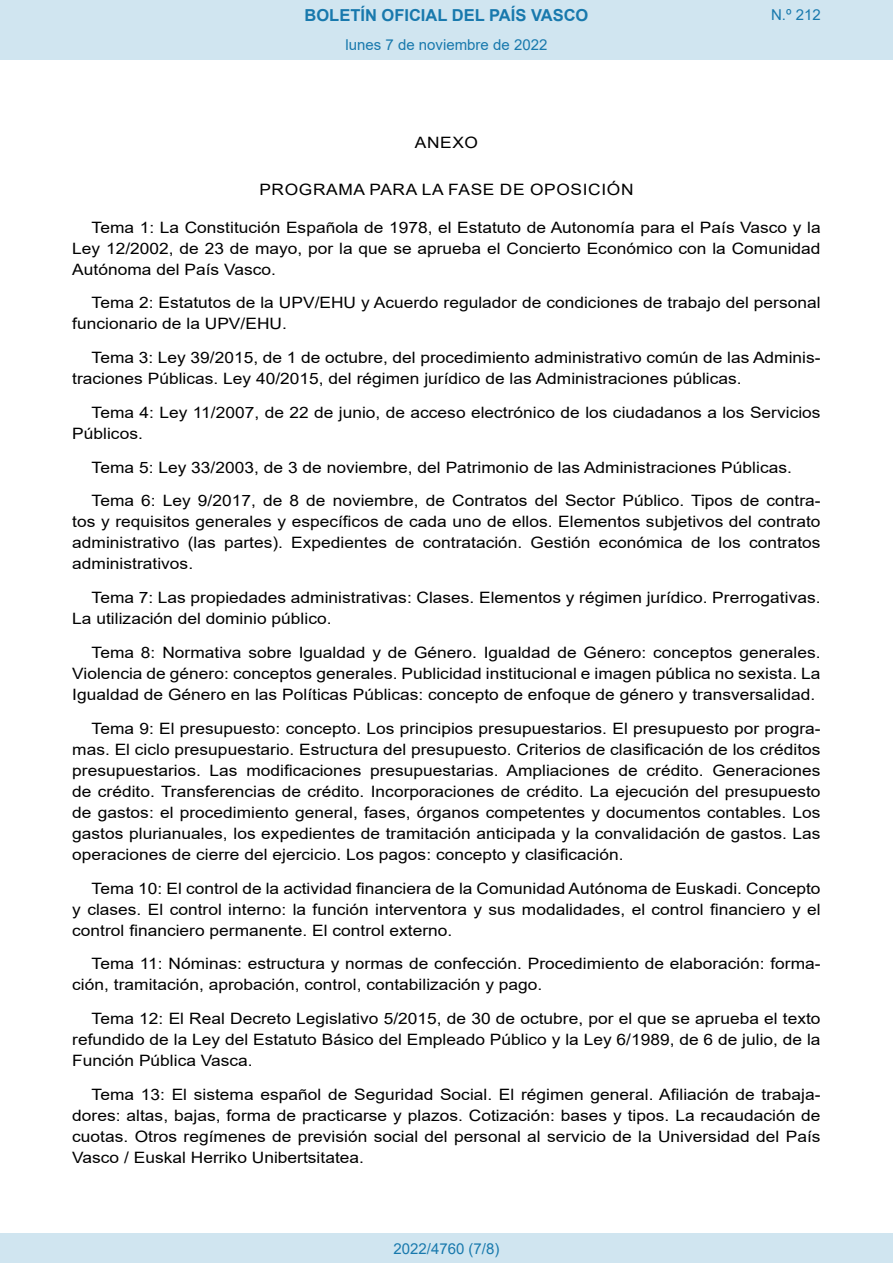
<style>
.page{position:relative;width:893px;height:1263px;background:#fff}
.page>*{position:absolute;margin:0;border:0;box-sizing:border-box;transform-origin:0 0}
.t1{font:700 16.5px "Arial";color:#1879ad}
.BOPVDetalle{font:15.6px/21px "Arial";color:#000;text-align:justify;scale:1.11 1}
.BOPVClave{font:15.6px "Arial";letter-spacing:.035em;color:#000;scale:1.11 1}
.Paginacion_Centro{font:15px "Arial";color:#1879ad}
</style>
<div class="page">
<div style="left:0;top:0;width:893px;height:60px;background:#d0e5f0"></div>
<div style="left:0;top:1233px;width:893px;height:30px;background:#d0e5f0"></div>
<p class="t1" style="left:305px;top:3px;width:285px">BOLETÍN OFICIAL DEL PAÍS VASCO</p>
<p class="Paginacion_Centro" style="left:346px;top:35px;width:203px">lunes 7 de noviembre de 2022</p>
<p class="Paginacion_Centro" style="left:771px;top:5px;width:51px">N.º 212</p>
<p class="BOPVClave" style="left:415px;top:132px;width:58px">ANEXO</p>
<p class="BOPVClave" style="left:259px;top:178px;width:338px">PROGRAMA PARA LA FASE DE OPOSICIÓN</p>
<p class="BOPVDetalle" style="left:72px;top:217px;width:676px;text-indent:19px">Tema 1: La Constitución Española de 1978, el Estatuto de Autonomía para el País Vasco y la Ley 12/2002, de 23 de mayo, por la que se aprueba el Concierto Económico con la Comunidad Autónoma del País Vasco.</p>
<p class="BOPVDetalle" style="left:72px;top:292px;width:676px;text-indent:19px">Tema 2: Estatutos de la UPV/EHU y Acuerdo regulador de condiciones de trabajo del personal funcionario de la UPV/EHU.</p>
<p class="BOPVDetalle" style="left:72px;top:347px;width:676px;text-indent:19px">Tema 3: Ley 39/2015, de 1 de octubre, del procedimiento administrativo común de las Adminis&shy;traciones Públicas. Ley 40/2015, del régimen jurídico de las Administraciones públicas.</p>
<p class="BOPVDetalle" style="left:72px;top:402px;width:676px;text-indent:19px">Tema 4: Ley 11/2007, de 22 de junio, de acceso electrónico de los ciudadanos a los Servicios<br>Públicos.</p>
<p class="BOPVDetalle" style="left:92px;top:457px;width:632px">Tema 5: Ley 33/2003, de 3 de noviembre, del Patrimonio de las Administraciones Públicas.</p>
<p class="BOPVDetalle" style="left:72px;top:490px;width:676px;text-indent:19px">Tema 6: Ley 9/2017, de 8 de noviembre, de Contratos del Sector Público. Tipos de contra&shy;tos y requisitos generales y específicos de cada uno de ellos. Elementos subjetivos del contrato administrativo (las partes). Expedientes de contratación. Gestión económica de los contratos administrativos.</p>
<p class="BOPVDetalle" style="left:72px;top:587px;width:676px;text-indent:19px">Tema 7: Las propiedades administrativas: Clases. Elementos y régimen jurídico. Prerrogativas.<br>La utilización del dominio público.</p>
<p class="BOPVDetalle" style="left:72px;top:642px;width:676px;text-indent:19px">Tema 8: Normativa sobre Igualdad y de Género. Igualdad de Género: conceptos generales.<br>Violencia de género: conceptos generales. Publicidad institucional e imagen pública no sexista. La Igualdad de Género en las Políticas Públicas: concepto de enfoque de género y transversalidad.</p>
<p class="BOPVDetalle" style="left:72px;top:718px;width:676px;text-indent:19px">Tema 9: El presupuesto: concepto. Los principios presupuestarios. El presupuesto por progra&shy;mas. El ciclo presupuestario. Estructura del presupuesto. Criterios de clasificación de los créditos presupuestarios. Las modificaciones presupuestarias. Ampliaciones de crédito. Generaciones de crédito. Transferencias de crédito. Incorporaciones de crédito. La ejecución del presupuesto de gastos: el procedimiento general, fases, órganos competentes y documentos contables. Los gastos plurianuales, los expedientes de tramitación anticipada y la convalidación de gastos. Las operaciones de cierre del ejercicio. Los pagos: concepto y clasificación.</p>
<p class="BOPVDetalle" style="left:72px;top:877px;width:676px;text-indent:19px">Tema 10: El control de la actividad financiera de la Comunidad Autónoma de Euskadi. Concepto y clases. El control interno: la función interventora y sus modalidades, el control financiero y el control financiero permanente. El control externo.</p>
<p class="BOPVDetalle" style="left:72px;top:953px;width:676px;text-indent:19px">Tema 11: Nóminas: estructura y normas de confección. Procedimiento de elaboración: forma&shy;ción, tramitación, aprobación, control, contabilización y pago.</p>
<p class="BOPVDetalle" style="left:72px;top:1008px;width:676px;text-indent:19px">Tema 12: El Real Decreto Legislativo 5/2015, de 30 de octubre, por el que se aprueba el texto refundido de la Ley del Estatuto Básico del Empleado Público y la Ley 6/1989, de 6 de julio, de la Función Pública Vasca.</p>
<p class="BOPVDetalle" style="left:72px;top:1084px;width:676px;text-indent:19px">Tema 13: El sistema español de Seguridad Social. El régimen general. Afiliación de trabaja&shy;dores: altas, bajas, forma de practicarse y plazos. Cotización: bases y tipos. La recaudación de cuotas. Otros regímenes de previsión social del personal al servicio de la Universidad del País Vasco / Euskal Herriko Unibertsitatea.</p>
<p class="Paginacion_Centro" style="left:393px;top:1238px;width:107px">2022/4760 (7/8)</p>
</div>
